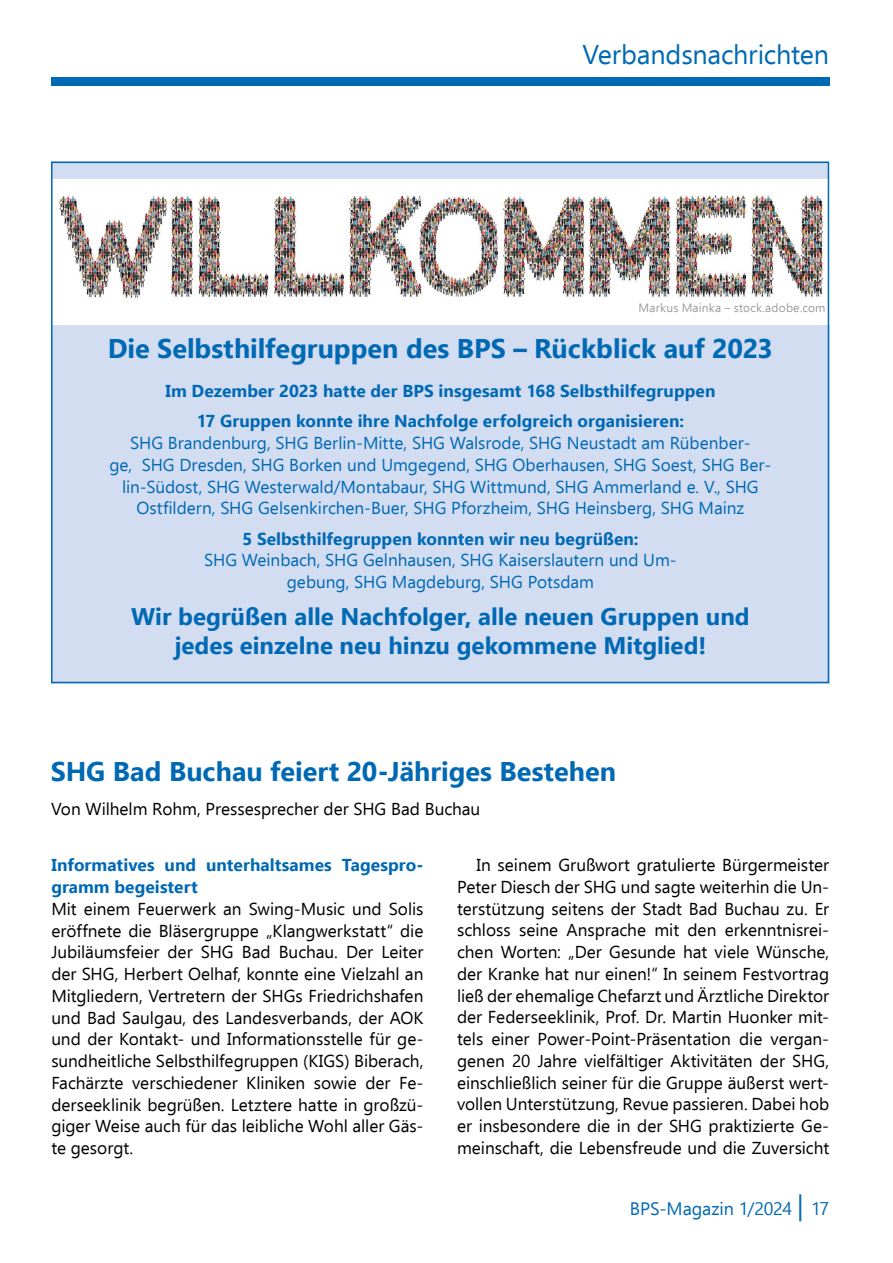
<style>
.page{position:relative;width:893px;height:1263px;background:#fff}
.page>*{position:absolute;margin:0;border:0;box-sizing:border-box;transform-origin:0 0}
.t1{font:700 27px "Ebrima";color:#0069b4}
.t2{font:27px "Ebrima";letter-spacing:-.01em;color:#0069b4}
.t3{font:700 24px/28.8px "Ebrima";color:#0069b4;text-align:center}
.t4{font:18px "Ebrima";letter-spacing:-.01em;color:#0069b4}
.t5{font:17.25px/21.8px "Ebrima";color:#000;text-align:justify}
.t6{font:17.25px/21.8px "Ebrima";color:#0069b4;text-align:center}
.t7{font:700 17.25px/30.3px "Ebrima";letter-spacing:.005em;color:#0069b4;text-align:center}
.t8{font:12px "Ebrima";letter-spacing:.015em;color:#9d9d9c}
</style>
<div class="page">
<div style="left:51px;top:78px;width:778px;height:8px;background:#0069b4"></div>
<img style="left:58px;top:190px;width:772px;height:111px">
<div style="left:51px;top:325px;width:778px;height:358px;background:#d3ddf2"></div>
<div style="left:51px;top:162px;width:777px;height:17px;background:#d3ddf2"></div>
<h1 class="t2" style="left:582px;top:35px;width:248px">Verbandsnachrichten</h1>
<p class="t8" style="left:639px;top:299px;width:188px">Markus Mainka – stock.adobe.com</p>
<h1 class="t1" style="left:108px;top:327px;width:667px">Die Selbsthilfegruppen des BPS – Rückblick auf 2023</h1>
<p class="t7" style="left:165px;top:375px;width:552px">Im Dezember 2023 hatte der BPS insgesamt 168 Selbsthilfegruppen<br>17 Gruppen konnte ihre Nachfolge erfolgreich organisieren:</p>
<p class="t6" style="left:109px;top:431px;width:663px">SHG Brandenburg, SHG Berlin-Mitte, SHG Walsrode, SHG Neustadt am Rübenber-<br>ge, SHG Dresden, SHG Borken und Umgegend, SHG Oberhausen, SHG Soest, SHG Ber&shy;lin-Südost, SHG Westerwald/Montabaur, SHG Wittmund, SHG Ammerland e. V., SHG Ostfildern, SHG Gelsenkirchen-Buer, SHG Pforzheim, SHG Heinsberg, SHG Mainz</p>
<p class="t7" style="left:242px;top:522px;width:398px">5 Selbsthilfegruppen konnten wir neu begrüßen:</p>
<p class="t6" style="left:204px;top:549px;width:474px">SHG Weinbach, SHG Gelnhausen, SHG Kaiserslautern und Um&shy;gebung, SHG Magdeburg, SHG Potsdam</p>
<h2 class="t3" style="left:131px;top:601px;width:620px">Wir begrüßen alle Nachfolger, alle neuen Gruppen und jedes einzelne neu hinzu gekommene Mitglied!</h2>
<h1 class="t1" style="left:51px;top:750px;width:567px">SHG Bad Buchau feiert 20-Jähriges Bestehen</h1>
<p class="t5" style="left:51px;top:798px;width:431px">Von Wilhelm Rohm, Pressesprecher der SHG Bad Buchau</p>
<p class="t7" style="left:51px;top:853px;width:374px;line-height:21.8px;text-align:left">Informatives und unterhaltsames Tagespro&shy;gramm begeistert</p>
<p class="t5" style="left:51px;top:897px;width:374px">Mit einem Feuerwerk an Swing-Music und Solis eröffnete die Bläsergruppe „Klangwerkstatt“ die Jubiläumsfeier der SHG Bad Buchau. Der Leiter der SHG, Herbert Oelhaf, konnte eine Vielzahl an Mitgliedern, Vertretern der SHGs Friedrichshafen und Bad Saulgau, des Landesverbands, der AOK und der Kontakt- und Informationsstelle für ge&shy;sundheitliche Selbsthilfegruppen (KIGS) Biberach, Fachärzte verschiedener Kliniken sowie der Fe&shy;derseeklinik begrüßen. Letztere hatte in großzü&shy;giger Weise auch für das leibliche Wohl aller Gäs&shy;te gesorgt.</p>
<p class="t5" style="left:457px;top:853px;width:374px;text-indent:19px">In seinem Grußwort gratulierte Bürgermeister Peter Diesch der SHG und sagte weiterhin die Un&shy;terstützung seitens der Stadt Bad Buchau zu. Er schloss seine Ansprache mit den erkenntnisrei&shy;chen Worten: „Der Gesunde hat viele Wünsche, der Kranke hat nur einen!“ In seinem Festvortrag ließ der ehemalige Chefarzt und Ärztliche Direktor der Federseeklinik, Prof. Dr. Martin Huonker mit&shy;tels einer Power-Point-Präsentation die vergan&shy;genen 20 Jahre vielfältiger Aktivitäten der SHG, einschließlich seiner für die Gruppe äußerst wert&shy;vollen Unterstützung, Revue passieren. Dabei hob er insbesondere die in der SHG praktizierte Ge&shy;meinschaft, die Lebensfreude und die Zuversicht</p>
<p class="t4" style="left:630px;top:1195px;width:201px">BPS-Magazin 1/2024 17</p>
</div>
